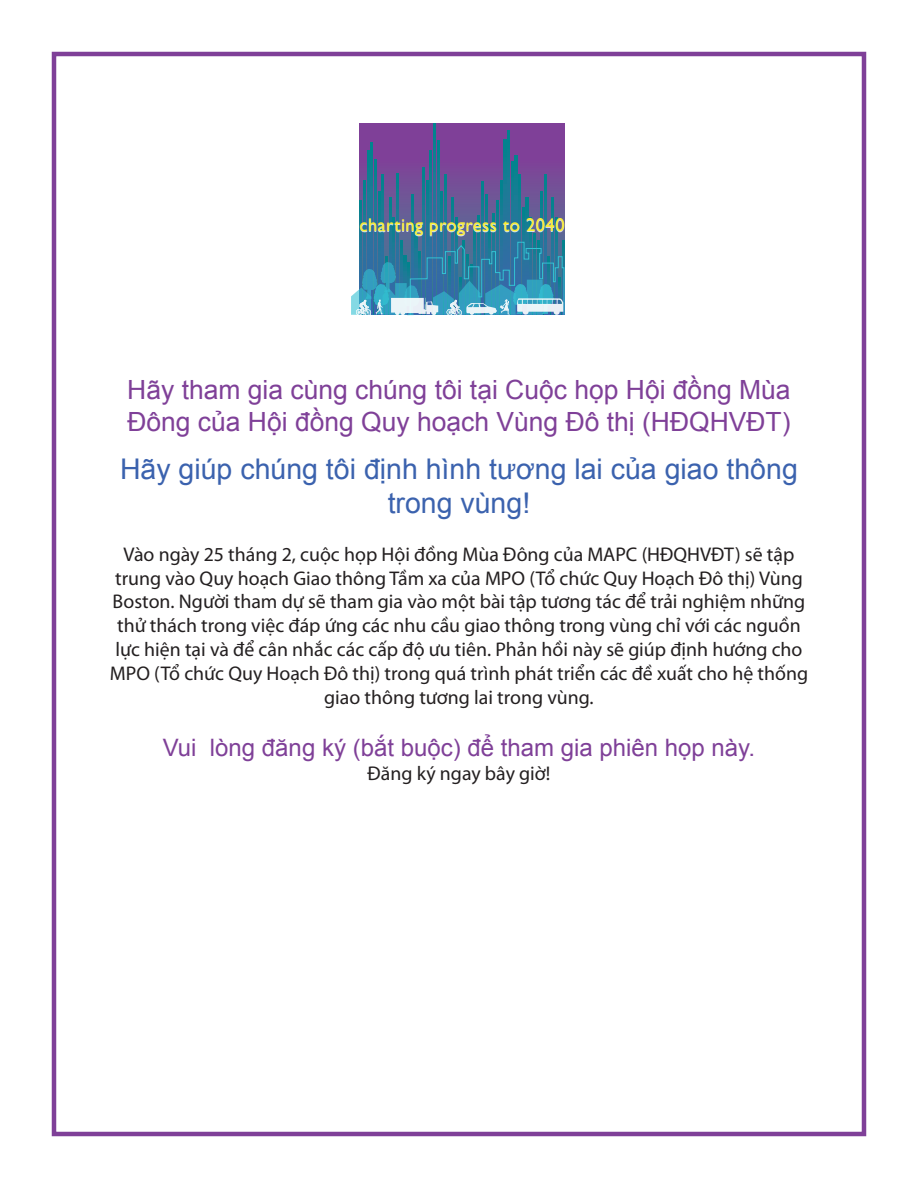
<style>
.page{position:relative;width:918px;height:1188px;background:#fff}
.page>*{position:absolute;margin:0;border:0;box-sizing:border-box;transform-origin:0 0}
.t1{font:28.5px/34.2px "Arial";color:#3b62ae;text-align:center}
.t2{font:26.4px/31.8px "Arial";color:#7f4098}
.t3{font:24px "Arial";color:#7f4098}
.t4{font:19.8px/23.9px "Myriad Pro";color:#231f20;text-align:center}
.t5{font:18.6px "Gill Sans";letter-spacing:.025em;color:#faed32}
</style>
<div class="page">
<div style="left:52px;top:52px;width:814px;height:1084px;border:4px solid #7f4098"></div>
<svg style="left:359px;top:123px;width:206px;height:118px;background:#685296"></svg>
<svg style="left:360px;top:200px;width:2px;height:41px"></svg>
<svg style="left:364px;top:181px;width:2px;height:60px"></svg>
<svg style="left:367px;top:150px;width:2px;height:91px"></svg>
<svg style="left:371px;top:143px;width:2px;height:98px"></svg>
<svg style="left:375px;top:160px;width:2px;height:81px"></svg>
<svg style="left:378px;top:192px;width:2px;height:49px"></svg>
<svg style="left:382px;top:175px;width:2px;height:66px"></svg>
<svg style="left:389px;top:198px;width:2px;height:43px"></svg>
<hr style="left:393px;top:217px;width:2px;height:97px;background:#0a808f">
<svg style="left:397px;top:173px;width:2px;height:68px"></svg>
<svg style="left:411px;top:194px;width:2px;height:47px"></svg>
<hr style="left:415px;top:225px;width:2px;height:89px;background:#06818e">
<svg style="left:422px;top:167px;width:2px;height:74px"></svg>
<svg style="left:426px;top:181px;width:2px;height:60px"></svg>
<svg style="left:430px;top:150px;width:2px;height:91px"></svg>
<svg style="left:433px;top:123px;width:2px;height:118px"></svg>
<svg style="left:437px;top:140px;width:2px;height:101px"></svg>
<svg style="left:441px;top:192px;width:2px;height:49px"></svg>
<svg style="left:444px;top:175px;width:3px;height:66px"></svg>
<svg style="left:452px;top:198px;width:2px;height:43px"></svg>
<hr style="left:455px;top:217px;width:3px;height:97px;background:#0a808f">
<svg style="left:485px;top:194px;width:2px;height:47px"></svg>
<hr style="left:489px;top:225px;width:2px;height:89px;background:#06818e">
<hr style="left:492px;top:214px;width:2px;height:100px;background:#0d8090">
<svg style="left:497px;top:200px;width:2px;height:41px"></svg>
<svg style="left:500px;top:181px;width:2px;height:60px"></svg>
<svg style="left:504px;top:139px;width:2px;height:102px"></svg>
<svg style="left:508px;top:131px;width:2px;height:110px"></svg>
<svg style="left:511px;top:161px;width:2px;height:80px"></svg>
<svg style="left:515px;top:155px;width:2px;height:86px"></svg>
<svg style="left:519px;top:175px;width:2px;height:66px"></svg>
<svg style="left:522px;top:208px;width:2px;height:33px"></svg>
<svg style="left:526px;top:198px;width:2px;height:43px"></svg>
<hr style="left:530px;top:217px;width:2px;height:97px;background:#0a808f">
<hr style="left:533px;top:233px;width:2px;height:81px;background:#02838e">
<svg style="left:540px;top:192px;width:2px;height:49px"></svg>
<svg style="left:544px;top:175px;width:2px;height:66px"></svg>
<svg style="left:551px;top:198px;width:2px;height:43px"></svg>
<hr style="left:555px;top:217px;width:2px;height:97px;background:#0a808f">
<hr style="left:474px;top:229px;width:2px;height:85px;background:#05828e">
<hr style="left:478px;top:215px;width:2px;height:99px;background:#0b808f">
<svg style="left:481px;top:182px;width:2px;height:59px"></svg>
<svg style="left:351px;top:241px;width:214px;height:75px;background:#4c94b4"></svg>
<p class="t5" style="left:359px;top:214px;width:207px">charting progress to 2040</p>
<h2 class="t2" style="left:127px;top:375px;width:665px">Hãy tham gia cùng chúng tôi tại Cuộc họp Hội đồng Mùa<br>Đông của Hội đồng Quy hoạch Vùng Đô thị (HĐQHVĐT)</h2>
<h1 class="t1" style="left:120px;top:452px;width:679px">Hãy giúp chúng tôi định hình tương lai của giao thông trong vùng!</h1>
<p class="t4" style="left:110px;top:542px;width:700px">Vào ngày 25 tháng 2, cuộc họp Hội đồng Mùa Đông của MAPC (HĐQHVĐT) sẽ tập trung vào Quy hoạch Giao thông Tầm xa của MPO (Tổ chức Quy Hoạch Đô thị) Vùng Boston. Người tham dự sẽ tham gia vào một bài tập tương tác để trải nghiệm những thử thách trong việc đáp ứng các nhu cầu giao thông trong vùng chỉ với các nguồn lực hiện tại và để cân nhắc các cấp độ ưu tiên. Phản hồi này sẽ giúp định hướng cho MPO (Tổ chức Quy Hoạch Đô thị) trong quá trình phát triển các đề xuất cho hệ thống giao thông tương lai trong vùng.</p>
<p class="t3" style="left:163px;top:732px;width:594px">Vui lòng đăng ký (bắt buộc) để tham gia phiên họp này.</p>
<p class="t4" style="left:368px;top:761px;width:184px">Đăng ký ngay bây giờ!</p>
</div>
